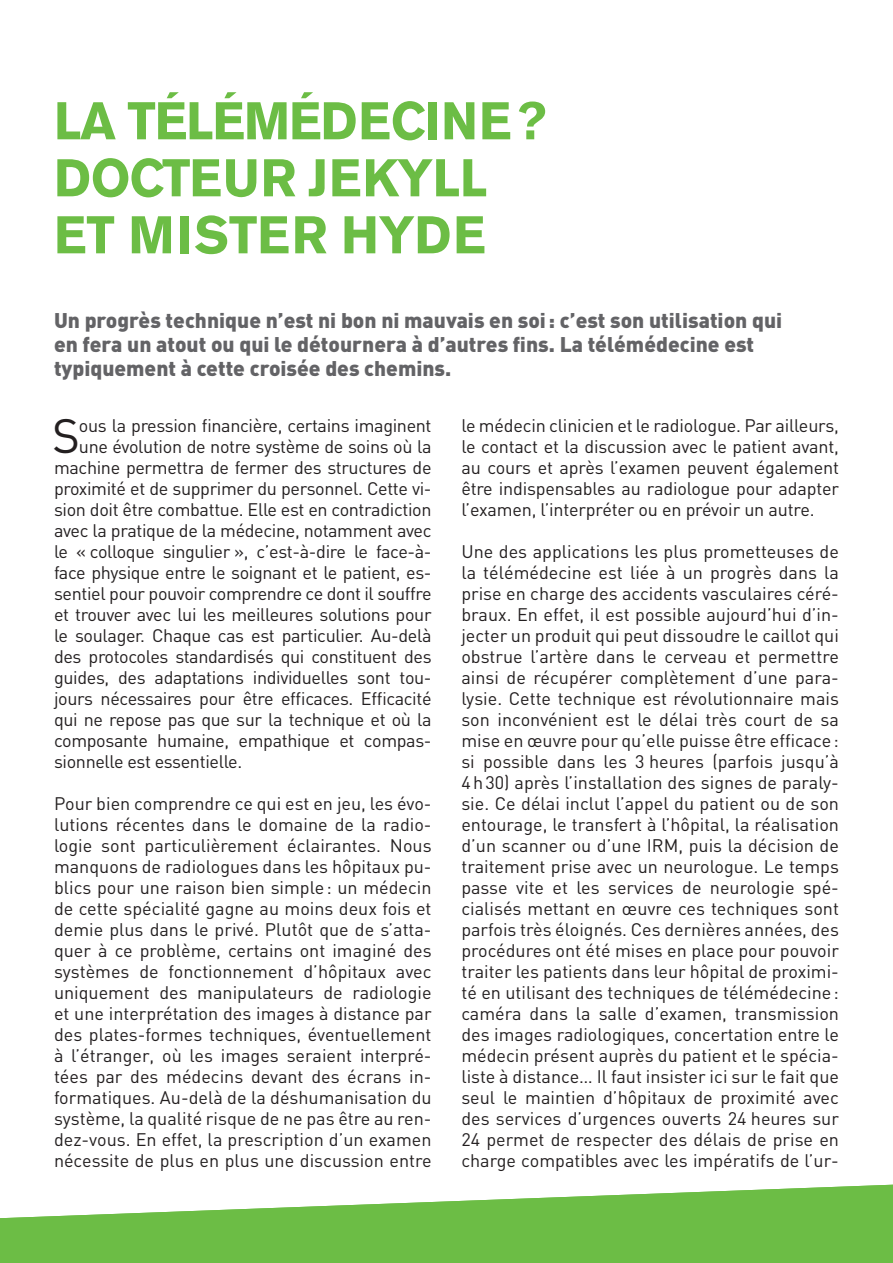
<style>
.page{position:relative;width:893px;height:1263px;background:#fff}
.page>*{position:absolute;margin:0;border:0;box-sizing:border-box;transform-origin:0 0}
.t1{font:700 52.5px/57px "Akzidenz Grotesk BE";color:#6cbd45;scale:.96 1}
.t2{font:47.55px "DIN";color:#231f20}
.t3{font:900 21px/24px "DIN";color:#636366}
.t4{font:18px/21px "DIN";letter-spacing:-.02em;color:#231f20;text-align:justify}
</style>
<div class="page">
<svg style="left:0;top:1185px;width:893px;height:78px;fill:#6cbd45"></svg>
<h1 class="t1" style="left:54px;top:93px;width:514px">LA TÉLÉMÉDECINE?<br>DOCTEUR JEKYLL<br>ET MISTER HYDE</h1>
<p class="t3" style="left:54px;top:308px;width:730px">Un progrès technique n’est ni bon ni mauvais en soi: c’est son utilisation qui en fera un atout ou qui le détournera à d’autres fins. La télémédecine est typiquement à cette croisée des chemins.</p>
<h2 class="t2" style="left:52px;top:406px;width:29px">S</h2>
<p class="t4" style="left:79px;top:415px;width:354px">ous la pression financière, certains imaginent</p>
<p class="t4" style="left:461px;top:415px;width:379px">le médecin clinicien et le radiologue. Par ailleurs, le contact et la discussion avec le patient avant, au cours et après l’examen peuvent également être indispensables au radiologue pour adapter l’examen, l’interpréter ou en prévoir un autre.</p>
<p class="t4" style="left:461px;top:541px;width:379px">Une des applications les plus prometteuses de la télémédecine est liée à un progrès dans la prise en charge des accidents vasculaires céré&shy;braux. En effet, il est possible aujourd’hui d’in&shy;jecter un produit qui peut dissoudre le caillot qui obstrue l’artère dans le cerveau et permettre ainsi de récupérer complètement d’une para&shy;lysie. Cette technique est révolutionnaire mais son inconvénient est le délai très court de sa mise en œuvre pour qu’elle puisse être efficace: si possible dans les 3 heures (parfois jusqu’à 4h30) après l’installation des signes de paraly&shy;sie. Ce délai inclut l’appel du patient ou de son entourage, le transfert à l’hôpital, la réalisation d’un scanner ou d’une IRM, puis la décision de traitement prise avec un neurologue. Le temps passe vite et les services de neurologie spé&shy;cialisés mettant en œuvre ces techniques sont parfois très éloignés. Ces dernières années, des procédures ont été mises en place pour pouvoir traiter les patients dans leur hôpital de proximi&shy;té en utilisant des techniques de télémédecine: caméra dans la salle d’examen, transmission des images radiologiques, concertation entre le médecin présent auprès du patient et le spécia&shy;liste à distance… Il faut insister ici sur le fait que seul le maintien d’hôpitaux de proximité avec des services d’urgences ouverts 24 heures sur 24 permet de respecter des délais de prise en charge compatibles avec les impératifs de l’ur-</p>
<p class="t4" style="left:79px;top:436px;width:354px">une évolution de notre système de soins où la</p>
<p class="t4" style="left:54px;top:457px;width:379px">machine permettra de fermer des structures de</p>
<p class="t4" style="left:54px;top:478px;width:379px">proximité et de supprimer du personnel. Cette vi-</p>
<p class="t4" style="left:54px;top:499px;width:379px">sion doit être combattue. Elle est en contradiction</p>
<p class="t4" style="left:54px;top:520px;width:379px">avec la pratique de la médecine, notamment avec</p>
<p class="t4" style="left:54px;top:541px;width:379px">le « colloque singulier », c’est-à-dire le face-à-</p>
<p class="t4" style="left:54px;top:562px;width:379px">face physique entre le soignant et le patient, es-</p>
<p class="t4" style="left:54px;top:583px;width:379px">sentiel pour pouvoir comprendre ce dont il souffre</p>
<p class="t4" style="left:54px;top:604px;width:379px">et trouver avec lui les meilleures solutions pour</p>
<p class="t4" style="left:54px;top:625px;width:379px">le soulager. Chaque cas est particulier. Au-delà</p>
<p class="t4" style="left:54px;top:646px;width:379px">des protocoles standardisés qui constituent des</p>
<p class="t4" style="left:54px;top:667px;width:379px">guides, des adaptations individuelles sont tou-</p>
<p class="t4" style="left:54px;top:688px;width:379px">jours nécessaires pour être efficaces. Efficacité</p>
<p class="t4" style="left:54px;top:709px;width:379px">qui ne repose pas que sur la technique et où la</p>
<p class="t4" style="left:54px;top:730px;width:379px">composante humaine, empathique et compas-</p>
<p class="t4" style="left:54px;top:751px;width:190px">sionnelle est essentielle.</p>
<p class="t4" style="left:54px;top:793px;width:379px">Pour bien comprendre ce qui est en jeu, les évo&shy;lutions récentes dans le domaine de la radio&shy;logie sont particulièrement éclairantes. Nous manquons de radiologues dans les hôpitaux pu&shy;blics pour une raison bien simple: un médecin de cette spécialité gagne au moins deux fois et demie plus dans le privé. Plutôt que de s’atta&shy;quer à ce problème, certains ont imaginé des systèmes de fonctionnement d’hôpitaux avec uniquement des manipulateurs de radiologie et une interprétation des images à distance par des plates-formes techniques, éventuellement à l’étranger, où les images seraient interpré&shy;tées par des médecins devant des écrans in&shy;formatiques. Au-delà de la déshumanisation du système, la qualité risque de ne pas être au ren&shy;dez-vous. En effet, la prescription d’un examen nécessite de plus en plus une discussion entre</p>
</div>
